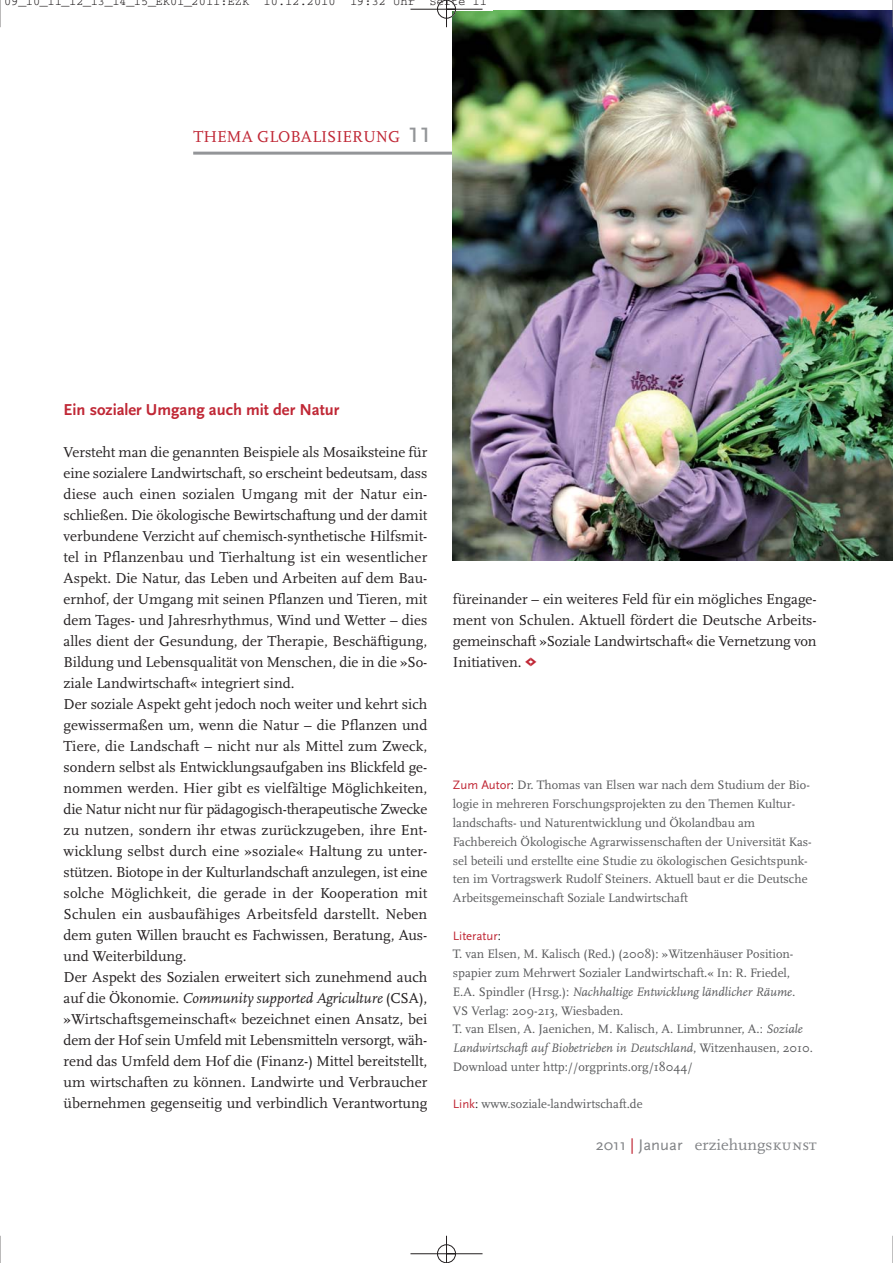
<style>
.page{position:relative;width:893px;height:1263px;background:#fff}
.page>*{position:absolute;margin:0;border:0;box-sizing:border-box;transform-origin:0 0}
.t1{font:700 16.5px "Scala Sans";color:#c02735}
.t2{font:16.5px "Scala";color:#c02735}
.t3{font:16.05px "Scala Sans";color:#808285}
.t4{font:15px/21px "Scala";color:#231f20}
.t5{font:12.75px/18.8px "Scala";color:#58595b}
.t6{font:12.75px "Scala Sans";color:#c02735}
.t7{font:12px "Courier";color:#231f20}
.s1{font-family:"Scala Sans";font-size:30px;color:#939598}
.s2{font-style:italic}
.s3{font-family:"Scala Sans";font-weight:700;font-size:22.5px;color:#c02735}
.s4{font-family:"Scala Sans";color:#c02735}
.s5{font-family:"Scala Sans";color:#231f20}
.s6{color:#231f20}
.s7{color:#c02735}
.s8{font-family:"Scala"}
.s9{font-family:"Scala Caps"}
</style>
<div class="page">
<svg style="left:892px;top:0;width:1px;height:27px"></svg>
<svg style="left:892px;top:1236px;width:1px;height:27px"></svg>
<img style="left:0;top:0;width:892px;height:1263px">
<p class="t7" style="left:4px;top:-3px;width:484px">09_10_11_12_13_14_15_EK01_2011:EZK 10.12.2010 19:32 Uhr Seite 11</p>
<p class="t2" style="left:193px;top:130px;width:239px">THEMA GLOBALISIERUNG <span class="s1">11</span></p>
<p class="t1" style="left:64px;top:403px;width:277px">Ein sozialer Umgang auch mit der Natur</p>
<p class="t4" style="left:64px;top:443px;width:365px">Versteht man die genannten Beispiele als Mosaiksteine für eine sozialere Landwirtschaft, so erscheint bedeutsam, dass diese auch einen sozialen Umgang mit der Natur ein&shy;schließen. Die ökologische Bewirtschaftung und der damit verbundene Verzicht auf chemisch-synthetische Hilfsmit&shy;tel in Pflanzenbau und Tierhaltung ist ein wesentlicher Aspekt. Die Natur, das Leben und Arbeiten auf dem Bau&shy;ernhof, der Umgang mit seinen Pflanzen und Tieren, mit dem Tages- und Jahresrhythmus, Wind und Wetter – dies alles dient der Gesundung, der Therapie, Beschäftigung, Bildung und Lebensqualität von Menschen, die in die »So&shy;ziale Landwirtschaft« integriert sind.<br>Der soziale Aspekt geht jedoch noch weiter und kehrt sich gewissermaßen um, wenn die Natur – die Pflanzen und Tiere, die Landschaft – nicht nur als Mittel zum Zweck, sondern selbst als Entwicklungsaufgaben ins Blickfeld ge&shy;nommen werden. Hier gibt es vielfältige Möglichkeiten, die Natur nicht nur für pädagogisch-therapeutische Zwecke zu nutzen, sondern ihr etwas zurückzugeben, ihre Ent&shy;wicklung selbst durch eine »soziale« Haltung zu unter&shy;stützen. Biotope in der Kulturlandschaft anzulegen, ist eine solche Möglichkeit, die gerade in der Kooperation mit Schulen ein ausbaufähiges Arbeitsfeld darstellt. Neben dem guten Willen braucht es Fachwissen, Beratung, Aus&shy;und Weiterbildung.<br>Der Aspekt des Sozialen erweitert sich zunehmend auch auf die Ökonomie. <span class="s2">Community supported Agriculture</span> (CSA), »Wirtschaftsgemeinschaft« bezeichnet einen Ansatz, bei dem der Hof sein Umfeld mit Lebensmitteln versorgt, wäh&shy;rend das Umfeld dem Hof die (Finanz-) Mittel bereitstellt, um wirtschaften zu können. Landwirte und Verbraucher übernehmen gegenseitig und verbindlich Verantwortung</p>
<p class="t4" style="left:453px;top:590px;width:365px;text-align:justify">füreinander – ein weiteres Feld für ein mögliches Engage&shy;ment von Schulen. Aktuell fördert die Deutsche Arbeits&shy;gemeinschaft »Soziale Landwirtschaft« die Vernetzung von Initiativen. <span class="s3">‹›</span></p>
<p class="t5" style="left:453px;top:777px;width:360px"><span class="s4">Zum Autor</span><span class="s5">:</span> Dr. Thomas van Elsen war nach dem Studium der Bio&shy;logie in mehreren Forschungsprojekten zu den Themen Kultur&shy;landschafts- und Naturentwicklung und Ökolandbau am Fachbereich Ökologische Agrarwissenschaften der Universität Kas&shy;sel beteili und erstellte eine Studie zu ökologischen Gesichtspunk&shy;ten im Vortragswerk Rudolf Steiners. Aktuell baut er die Deutsche Arbeitsgemeinschaft Soziale Landwirtschaft</p>
<p class="t6" style="left:453px;top:930px;width:50px">Literatur<span class="s6">:</span></p>
<p class="t5" style="left:453px;top:946px;width:362px">T. van Elsen, M. Kalisch (Red.) (2008): »Witzenhäuser Position&shy;spapier zum Mehrwert Sozialer Landwirtschaft.« In: R. Friedel, E.A. Spindler (Hrsg.): <span class="s2">Nachhaltige Entwicklung ländlicher Räume.<br></span>VS Verlag: 209-213, Wiesbaden.<br>T. van Elsen, A. Jaenichen, M. Kalisch, A. Limbrunner, A.: <span class="s2">Soziale Landwirtschaft auf Biobetrieben in Deutschland</span>, Witzenhausen, 2010.<br>Download unter http://orgprints.org/18044/</p>
<p class="t5" style="left:453px;top:1096px;width:191px"><span class="s4">Link</span><span class="s5">:</span> www.soziale-landwirtschaft.de</p>
<p class="t3" style="left:595px;top:1139px;width:222px">2011 <span class="s7">|</span> Januar <span class="s8">erziehungs</span><span class="s9">kunst</span></p>
</div>
